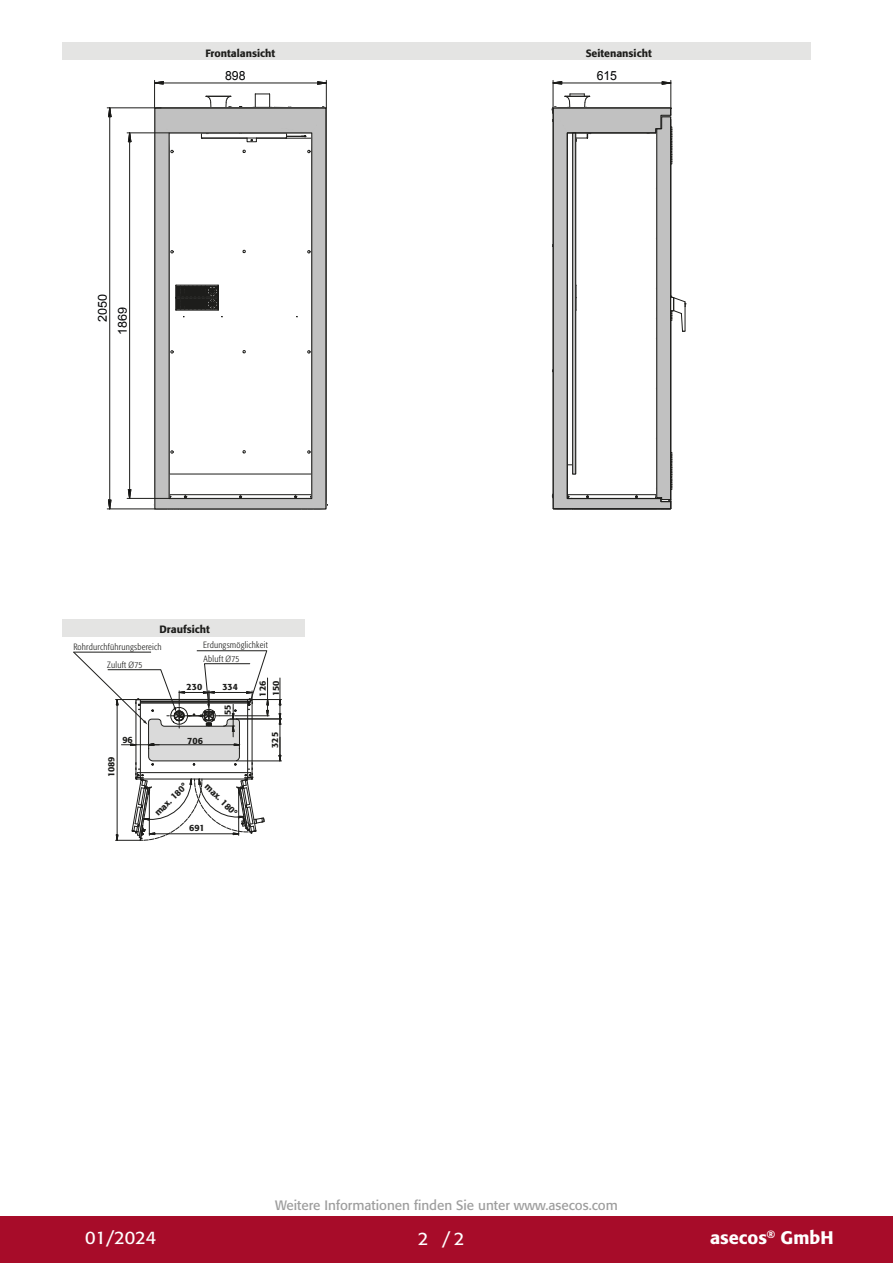
<style>
.page{position:relative;width:893px;height:1263px;background:#fff}
.page>*{position:absolute;margin:0;border:0;box-sizing:border-box;transform-origin:0 0}
.t1{font:500 18px "Formata Pro";color:#fff}
.t2{font:18px "Formata Pro";color:#fff}
.t3{font:13.5px "Formata Pro";color:#9d9d9d}
.t4{font:12.6px "Arial";letter-spacing:-.01em;color:#020304}
.t5{font:12.3px "Arial";letter-spacing:-.005em;color:#020304}
.t6{font:500 10.5px "Formata Pro";color:#1d1d1b}
.t7{font:300 condensed 9px/14.2px "Formata Pro";letter-spacing:.02em;color:#1d1d1b}
.t8{font:500 9px/13px "Formata Pro";color:#1d1d1b}
</style>
<div class="page">
<div style="left:0;top:1216px;width:893px;height:47px;background:#a70c29"></div>
<div style="left:63px;top:43px;width:748px;height:17px;background:#e4e4e3"></div>
<svg style="left:108px;top:108px;width:4px;height:19px"></svg>
<svg style="left:108px;top:499px;width:4px;height:11px"></svg>
<hr style="left:109px;top:117px;width:1px;height:383px;background:#1d1d1b">
<hr style="left:107px;top:508px;width:48px;height:1px;background:#1d1d1b">
<hr style="left:107px;top:107px;width:54px;height:1px;background:#1d1d1b">
<svg style="left:145px;top:80px;width:183px;height:430px"></svg>
<svg style="left:127px;top:133px;width:5px;height:19px"></svg>
<svg style="left:127px;top:489px;width:5px;height:9px"></svg>
<hr style="left:129px;top:142px;width:1px;height:347px;background:#1d1d1b">
<hr style="left:127px;top:132px;width:42px;height:1px;background:#1d1d1b">
<hr style="left:127px;top:498px;width:42px;height:1px;background:#1d1d1b">
<svg style="left:531px;top:42px;width:155px;height:468px"></svg>
<div style="left:63px;top:619px;width:242px;height:17px;background:#e4e4e3"></div>
<hr style="left:252px;top:699px;width:30px;height:1px;background:#1d1d1b">
<svg style="left:279px;top:678px;width:2px;height:53px"></svg>
<hr style="left:280px;top:724px;width:1px;height:31px;background:#1d1d1b">
<hr style="left:236px;top:719px;width:46px;height:1px;background:#1d1d1b">
<svg style="left:279px;top:737px;width:2px;height:24px"></svg>
<hr style="left:236px;top:761px;width:46px;height:1px;background:#1d1d1b">
<svg style="left:73px;top:650px;width:196px;height:191px"></svg>
<hr style="left:74px;top:652px;width:77px;height:1px;background:#1d1d1b">
<hr style="left:197px;top:650px;width:70px;height:1px;background:#1d1d1b">
<p class="t6" style="left:205px;top:46px;width:71px">Frontalansicht</p>
<p class="t6" style="left:586px;top:47px;width:68px">Seitenansicht</p>
<h3 class="t5" style="left:95px;top:322px;width:29px;rotate:-90deg">2050</h3>
<h3 class="t5" style="left:114px;top:335px;width:29px;rotate:-90deg">1869</h3>
<h3 class="t4" style="left:225px;top:68px;width:22px">898</h3>
<p class="t6" style="left:159px;top:622px;width:52px">Draufsicht</p>
<p class="t7" style="left:107px;top:637px;width:56px;line-height:18.6px;text-indent:-34px">Rohrdurchführungsbereich<br>Zuluft Ø75</p>
<p class="t8" style="left:122px;top:734px;width:12px">96</p>
<p class="t8" style="left:105px;top:777px;width:22px;rotate:-90deg">1089</p>
<p class="t7" style="left:203px;top:638px;width:66px">Erdungsmöglichkeit<br>Abluft Ø75</p>
<p class="t8" style="left:186px;top:680px;width:17px">230</p>
<p class="t8" style="left:187px;top:734px;width:17px">706</p>
<p class="t8" style="left:222px;top:680px;width:17px">334</p>
<p class="t8" style="left:221px;top:715px;width:12px;rotate:-90deg">55</p>
<p class="t8" style="left:256px;top:696px;width:18px;rotate:-90deg">126<br>150</p>
<p class="t8" style="left:269px;top:748px;width:17px;rotate:-90deg">325</p>
<p class="t8" style="left:152px;top:809px;width:43px;rotate:-45deg">max. 180°</p>
<p class="t8" style="left:211px;top:780px;width:43px;rotate:45deg">max. 180°</p>
<p class="t8" style="left:189px;top:822px;width:17px">691</p>
<h3 class="t4" style="left:597px;top:68px;width:22px">615</h3>
<h2 class="t3" style="left:275px;top:1196px;width:344px">Weitere Informationen finden Sie unter www.asecos.com</h2>
<h1 class="t2" style="left:85px;top:1225px;width:73px">01/2024</h1>
<h1 class="t2" style="left:418px;top:1227px;width:48px">2 /2</h1>
<h1 class="t1" style="left:710px;top:1225px;width:125px">asecos<sup>®</sup> GmbH</h1>
</div>
